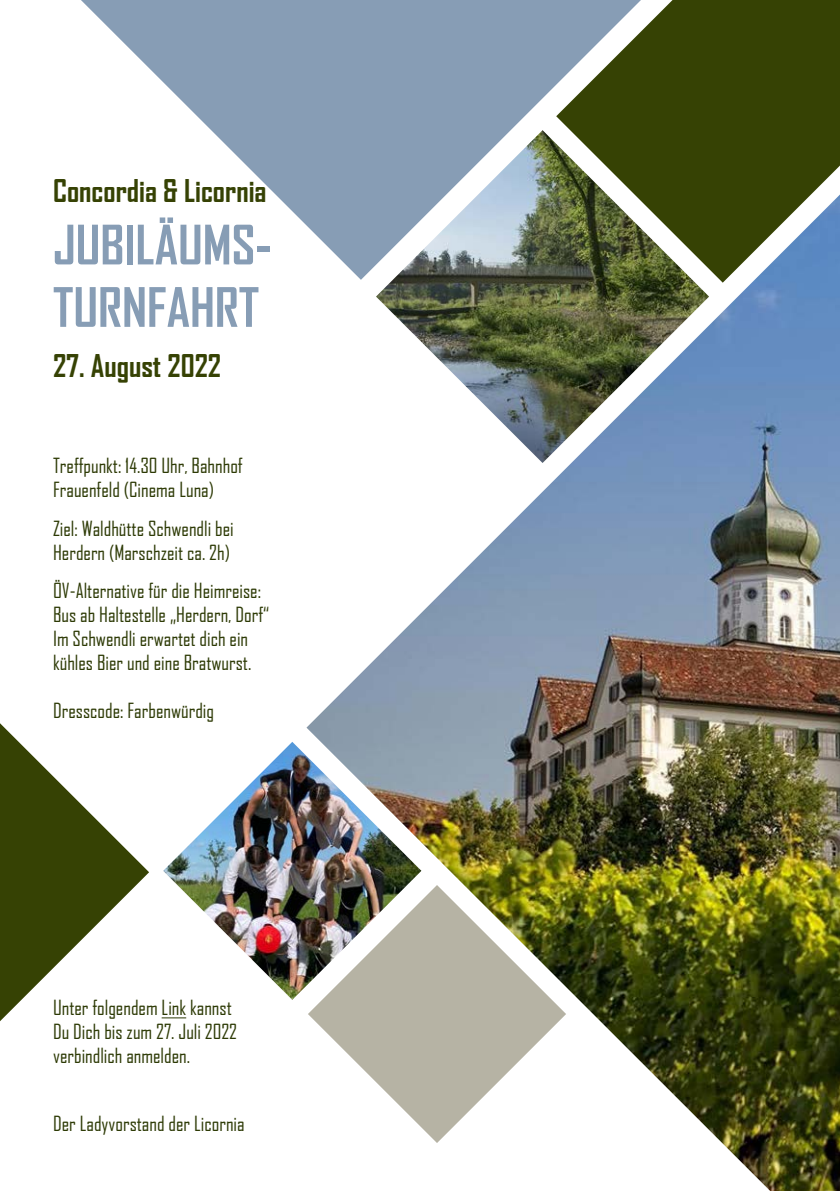
<style>
.page{position:relative;width:840px;height:1191px;background:#fff}
.page>*{position:absolute;margin:0;border:0;box-sizing:border-box;transform-origin:0 0}
.t1{font:700 52px "Agency FB";color:#879db5}
.t2{font:700 30px "Agency FB";color:#364204}
.t3{font:20px/24px "Agency FB";color:#2d3a05}
</style>
<div class="page">
<div style="left:640px;top:0;width:199px;height:194px;background:#364204"></div>
<svg style="left:81px;top:0;width:559px;height:225px;fill:#879db5"></svg>
<img style="left:306px;top:194px;width:533px;height:997px">
<img style="left:163px;top:742px;width:258px;height:257px">
<svg style="left:308px;top:885px;width:258px;height:258px;fill:#b6b3a4"></svg>
<svg style="left:0;top:723px;width:149px;height:298px"></svg>
<svg style="left:161px;top:1017px;width:25px;height:1px"></svg>
<p class="t2" style="left:53px;top:172px;width:215px">Concordia &amp; Licornia</p>
<p class="t1" style="left:53px;top:212px;width:220px">JUBILÄUMS-</p>
<p class="t1" style="left:53px;top:275px;width:207px">TURNFAHRT</p>
<p class="t2" style="left:53px;top:347px;width:169px">27. August 2022</p>
<p class="t3" style="left:53px;top:453px;width:191px">Treffpunkt: 14.30 Uhr, Bahnhof<br>Frauenfeld (Cinema Luna)</p>
<p class="t3" style="left:53px;top:516px;width:182px">Ziel: Waldhütte Schwendli bei<br>Herdern (Marschzeit ca. 2h)</p>
<p class="t3" style="left:53px;top:578px;width:218px">ÖV-Alternative für die Heimreise:<br>Bus ab Haltestelle „Herdern, Dorf“</p>
<p class="t3" style="left:53px;top:626px;width:200px">Im Schwendli erwartet dich ein kühles Bier und eine Bratwurst.</p>
<p class="t3" style="left:53px;top:698px;width:162px">Dresscode: Farbenwürdig</p>
<p class="t3" style="left:53px;top:995px;width:185px">Unter folgendem Link kannst<br>Du Dich bis zum 27. Juli 2022 verbindlich anmelden.</p>
<p class="t3" style="left:53px;top:1110px;width:193px">Der Ladyvorstand der Licornia</p>
</div>
